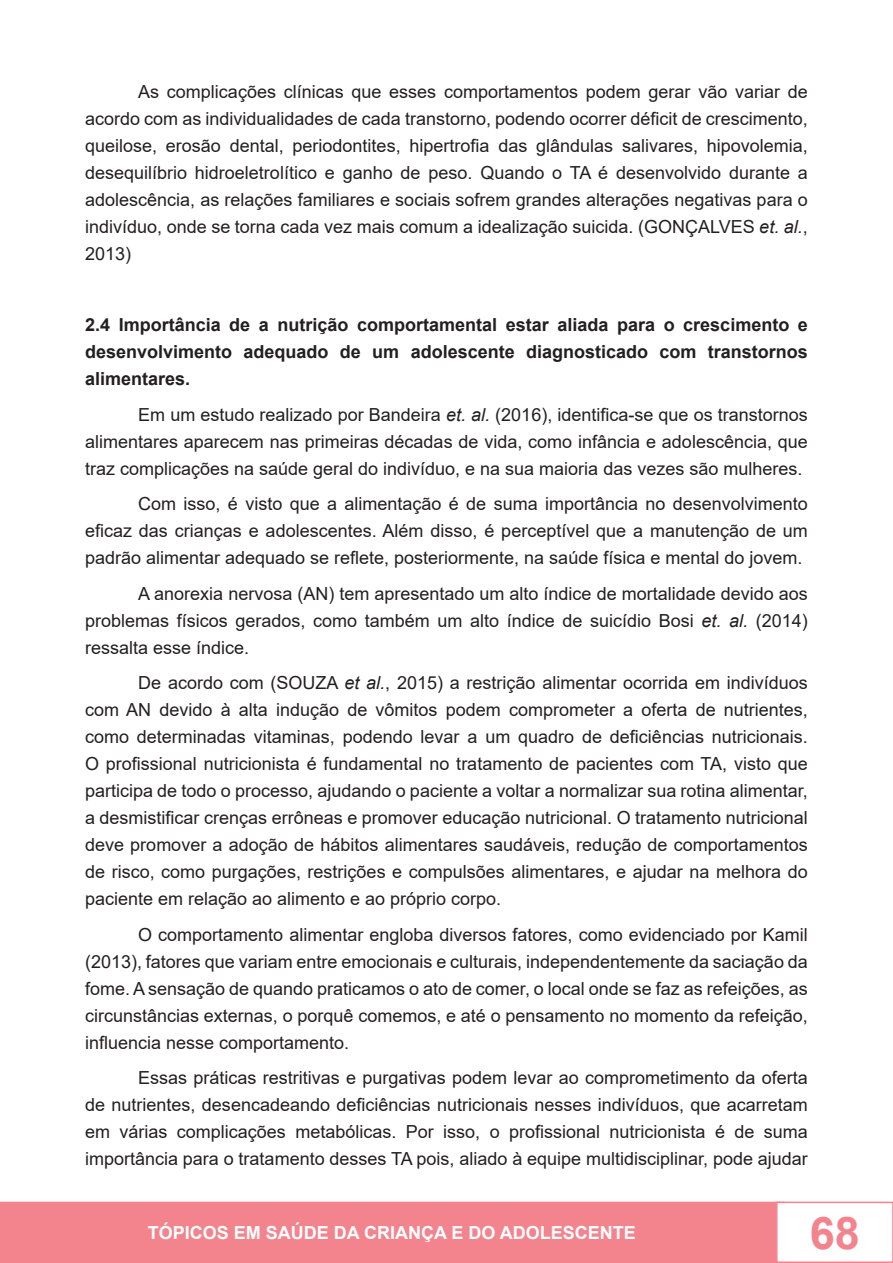
<style>
.page{position:relative;width:893px;height:1263px;background:#fff}
.page>*{position:absolute;margin:0;border:0;box-sizing:border-box;transform-origin:0 0}
.t1{font:700 45px "Arial";color:#f3838c}
.t2{font:18px/27px "Arial";color:#231f20;text-align:justify}
.t3{font:700 18px/27px "Arial";color:#231f20;text-align:justify}
.t4{font:700 18px "Arial";color:#fff}
.s1{font-style:italic}
</style>
<div class="page">
<div style="left:0;top:1202px;width:784px;height:60px;background:#f3838c"></div>
<div style="left:0;top:1201px;width:784px;height:62px;border:2px solid #f3838c"></div>
<div style="left:777px;top:1202px;width:116px;height:60px;background:#fff"></div>
<div style="left:776px;top:1201px;width:117px;height:62px;border:2px solid #f3838c"></div>
<p class="t2" style="left:85px;top:78px;width:724px;text-indent:53px">As complicações clínicas que esses comportamentos podem gerar vão variar de acordo com as individualidades de cada transtorno, podendo ocorrer déficit de crescimento, queilose, erosão dental, periodontites, hipertrofia das glândulas salivares, hipovolemia, desequilíbrio hidroeletrolítico e ganho de peso. Quando o TA é desenvolvido durante a adolescência, as relações familiares e sociais sofrem grandes alterações negativas para o indivíduo, onde se torna cada vez mais comum a idealização suicida. (GONÇALVES <span class="s1">et. al.</span>, 2013)</p>
<p class="t3" style="left:85px;top:312px;width:724px">2.4 Importância de a nutrição comportamental estar aliada para o crescimento e desenvolvimento adequado de um adolescente diagnosticado com transtornos alimentares.</p>
<p class="t2" style="left:85px;top:401px;width:724px;text-indent:53px">Em um estudo realizado por Bandeira <span class="s1">et. al.</span> (2016), identifica-se que os transtornos alimentares aparecem nas primeiras décadas de vida, como infância e adolescência, que traz complicações na saúde geral do indivíduo, e na sua maioria das vezes são mulheres.</p>
<p class="t2" style="left:85px;top:490px;width:724px;text-indent:53px">Com isso, é visto que a alimentação é de suma importância no desenvolvimento eficaz das crianças e adolescentes. Além disso, é perceptível que a manutenção de um padrão alimentar adequado se reflete, posteriormente, na saúde física e mental do jovem.</p>
<p class="t2" style="left:85px;top:580px;width:724px;text-indent:53px">A anorexia nervosa (AN) tem apresentado um alto índice de mortalidade devido aos problemas físicos gerados, como também um alto índice de suicídio Bosi <span class="s1">et. al.</span> (2014) ressalta esse índice.</p>
<p class="t2" style="left:85px;top:669px;width:724px;text-indent:53px">De acordo com (SOUZA <span class="s1">et al.</span>, 2015) a restrição alimentar ocorrida em indivíduos com AN devido à alta indução de vômitos podem comprometer a oferta de nutrientes, como determinadas vitaminas, podendo levar a um quadro de deficiências nutricionais.<br>O profissional nutricionista é fundamental no tratamento de pacientes com TA, visto que participa de todo o processo, ajudando o paciente a voltar a normalizar sua rotina alimentar, a desmistificar crenças errôneas e promover educação nutricional. O tratamento nutricional deve promover a adoção de hábitos alimentares saudáveis, redução de comportamentos de risco, como purgações, restrições e compulsões alimentares, e ajudar na melhora do paciente em relação ao alimento e ao próprio corpo.</p>
<p class="t2" style="left:85px;top:921px;width:724px;text-indent:53px">O comportamento alimentar engloba diversos fatores, como evidenciado por Kamil (2013), fatores que variam entre emocionais e culturais, independentemente da saciação da fome. A sensação de quando praticamos o ato de comer, o local onde se faz as refeições, as circunstâncias externas, o porquê comemos, e até o pensamento no momento da refeição, influencia nesse comportamento.</p>
<p class="t2" style="left:85px;top:1064px;width:724px;text-indent:53px">Essas práticas restritivas e purgativas podem levar ao comprometimento da oferta de nutrientes, desencadeando deficiências nutricionais nesses indivíduos, que acarretam em várias complicações metabólicas. Por isso, o profissional nutricionista é de suma importância para o tratamento desses TA pois, aliado à equipe multidisciplinar, pode ajudar</p>
<p class="t4" style="left:148px;top:1220px;width:490px">TÓPICOS EM SAÚDE DA CRIANÇA E DO ADOLESCENTE</p>
<h1 class="t1" style="left:810px;top:1201px;width:52px">68</h1>
</div>
